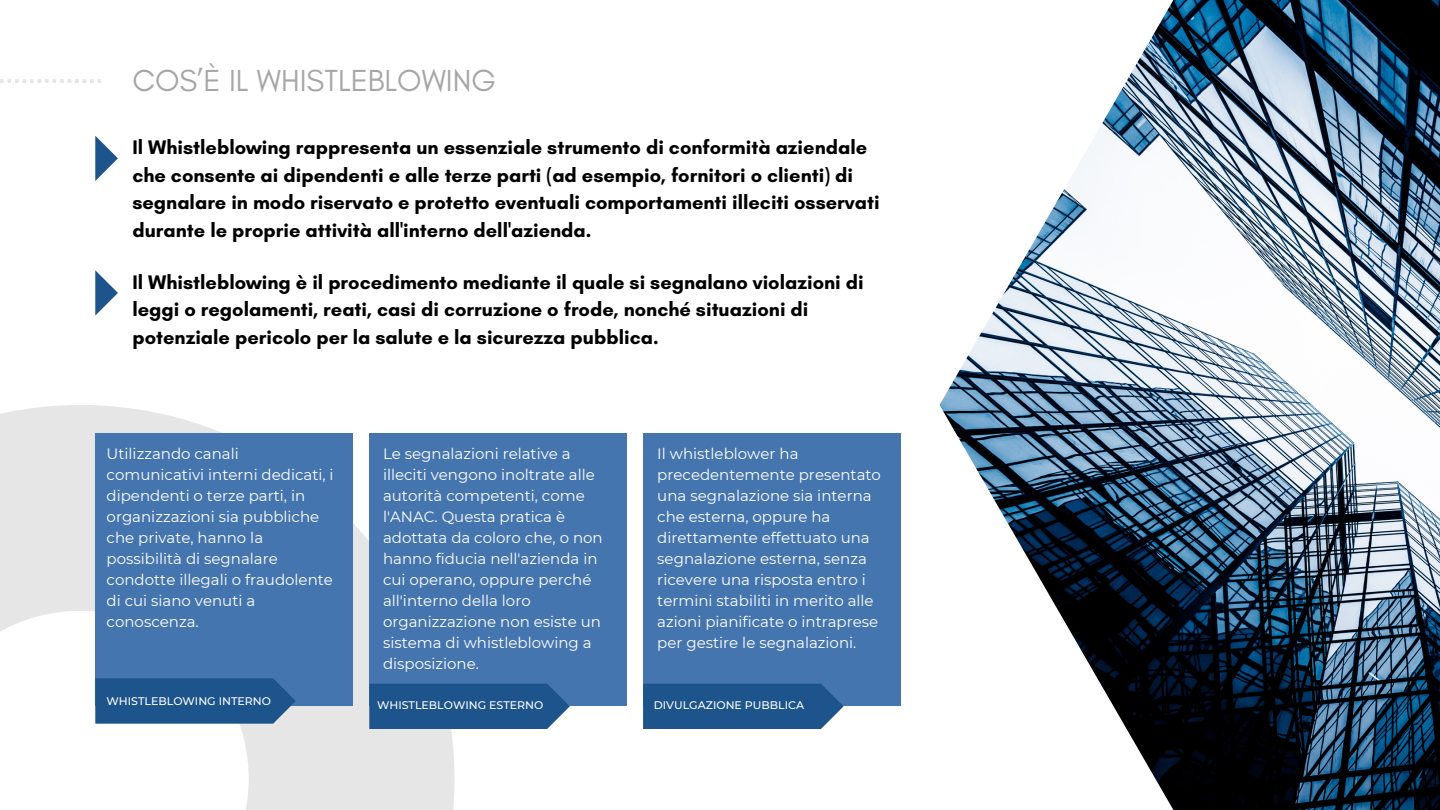
<style>
.page{position:relative;width:1440px;height:810px;background:#fff}
.page>*{position:absolute;margin:0;border:0;box-sizing:border-box;transform-origin:0 0}
.t1{font:31px "Glacial Indifference";color:#a6a6a6}
.t2{font:700 20px/27.8px "Glacial Indifference";color:#000}
.t3{font:15px/21px "Montserrat";color:#fff}
.t4{font:500 11px "Montserrat";color:#fff}
</style>
<div class="page">
<svg style="left:0;top:405px;width:455px;height:405px;fill:#e6e6e7"></svg>
<img style="left:940px;top:0;width:500px;height:810px">
<div style="left:95px;top:433px;width:258px;height:273px;background:#4575af"></div>
<svg style="left:0;top:79px;width:101px;height:4px"></svg>
<svg style="left:95px;top:136px;width:23px;height:45px"></svg>
<svg style="left:95px;top:270px;width:23px;height:46px"></svg>
<div style="left:369px;top:433px;width:258px;height:273px;background:#4575af"></div>
<div style="left:643px;top:433px;width:258px;height:273px;background:#4575af"></div>
<svg style="left:95px;top:678px;width:201px;height:46px;background:#245a8f"></svg>
<div style="left:369px;top:684px;width:201px;height:45px;background:#1c548b"></div>
<div style="left:643px;top:684px;width:201px;height:45px;background:#1c548b"></div>
<p class="t1" style="left:132px;top:61px;width:365px">COS’È IL WHISTLEBLOWING</p>
<p class="t2" style="left:132px;top:133px;width:749px">Il Whistleblowing rappresenta un essenziale strumento di conformità aziendale che consente ai dipendenti e alle terze parti (ad esempio, fornitori o clienti) di segnalare in modo riservato e protetto eventuali comportamenti illeciti osservati durante le proprie attività all'interno dell'azienda.</p>
<p class="t2" style="left:132px;top:268px;width:733px">Il Whistleblowing è il procedimento mediante il quale si segnalano violazioni di leggi o regolamenti, reati, casi di corruzione o frode, nonché situazioni di potenziale pericolo per la salute e la sicurezza pubblica.</p>
<p class="t3" style="left:107px;top:444px;width:229px">Utilizzando canali comunicativi interni dedicati, i dipendenti o terze parti, in organizzazioni sia pubbliche che private, hanno la possibilità di segnalare condotte illegali o fraudolente di cui siano venuti a conoscenza.</p>
<p class="t3" style="left:383px;top:444px;width:221px">Le segnalazioni relative a illeciti vengono inoltrate alle autorità competenti, come l'ANAC. Questa pratica è adottata da coloro che, o non hanno fiducia nell'azienda in cui operano, oppure perché all'interno della loro organizzazione non esiste un sistema di whistleblowing a disposizione.</p>
<p class="t3" style="left:657px;top:444px;width:225px">Il whistleblower ha precedentemente presentato una segnalazione sia interna che esterna, oppure ha direttamente effettuato una segnalazione esterna, senza ricevere una risposta entro i termini stabiliti in merito alle azioni pianificate o intraprese per gestire le segnalazioni.</p>
<p class="t4" style="left:107px;top:694px;width:166px">WHISTLEBLOWING INTERNO</p>
<p class="t4" style="left:377px;top:699px;width:168px">WHISTLEBLOWING ESTERNO</p>
<p class="t4" style="left:654px;top:699px;width:152px">DIVULGAZIONE PUBBLICA</p>
</div>
